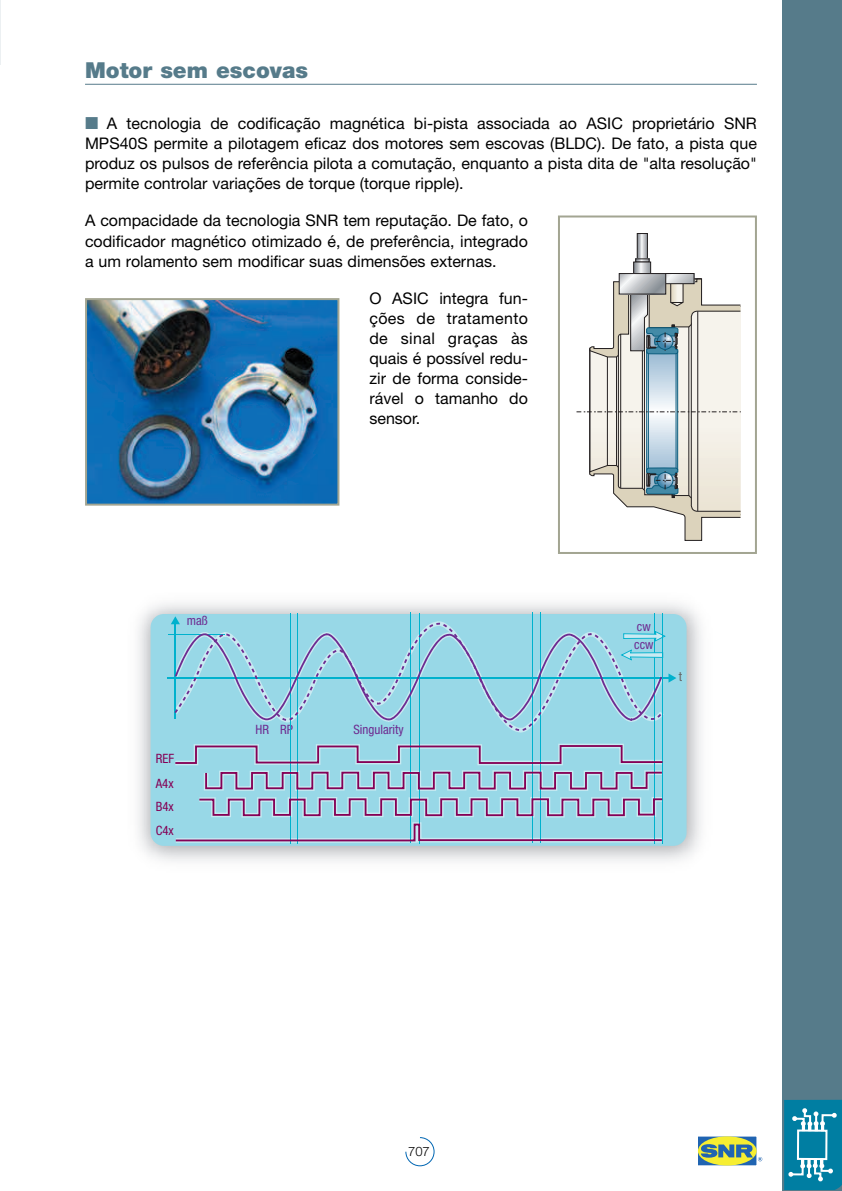
<style>
.page{position:relative;width:842px;height:1191px;background:#fff}
.page>*{position:absolute;margin:0;border:0;box-sizing:border-box;transform-origin:0 0}
.t1{font:900 22px "Helvetica Neue";color:#567b8a}
.t2{font:16px/20px "Helvetica Neue";color:#000;text-align:justify}
.t3{font:300 13px "Helvetica Neue";color:#000}
.t4{font:condensed 12.8px/18px "Helvetica Neue";color:#6e2c91}
.t5{font:condensed 12.8px/25px "Helvetica Neue";color:#850156}
.t6{font:condensed 12.8px "Helvetica Neue";color:#666}
.s1{font-family:"European Pi Three";color:#567b8a}
</style>
<div class="page">
<hr style="left:0;top:0;width:1px;height:64px;background:#ecf0f2">
<div style="left:782px;top:0;width:60px;height:1191px;background:#567b8a"></div>
<svg style="left:405px;top:1137px;width:29px;height:29px"></svg>
<svg style="left:784px;top:1099px;width:57px;height:90px;background:#1f8dac"></svg>
<div style="left:797px;top:1129px;width:30px;height:31px;border:2px solid #fff"></div>
<div style="left:697px;top:1136px;width:60px;height:29px;background:#2064b1"></div>
<div style="left:698px;top:1136px;width:59px;height:29px;background:#f6ee31;border-radius:50%"></div>
<svg style="left:701px;top:1144px;width:61px;height:17px"></svg>
<hr style="left:85px;top:84px;width:672px;height:1px;background:#567b8a">
<img style="left:88px;top:301px;width:248px;height:201px">
<div style="left:85px;top:298px;width:254px;height:207px;border:2px solid #a3a592"></div>
<svg style="left:639px;top:235px;width:7px;height:22px"></svg>
<div style="left:637px;top:233px;width:11px;height:26px;border:1px solid #231f20"></div>
<div style="left:635px;top:258px;width:14px;height:4px;border:1px solid #231f20"></div>
<svg style="left:635px;top:264px;width:14px;height:8px"></svg>
<div style="left:633px;top:262px;width:18px;height:12px;border:1px solid #231f20"></div>
<svg style="left:666px;top:275px;width:26px;height:3px"></svg>
<div style="left:647px;top:273px;width:47px;height:11px;border:1px solid #231f20"></div>
<svg style="left:621px;top:275px;width:43px;height:3px"></svg>
<div style="left:619px;top:273px;width:47px;height:21px;border:1px solid #231f20"></div>
<svg style="left:576px;top:278px;width:165px;height:263px"></svg>
<div style="left:558px;top:215px;width:199px;height:339px;border:2px solid #a3a592"></div>
<img style="left:138px;top:603px;width:563px;height:258px">
<div style="left:151px;top:614px;width:535px;height:232px;background:#98d8e7;border-radius:13px"></div>
<hr style="left:168px;top:677px;width:502px;height:1px;background:#00b1cd">
<hr style="left:297px;top:613px;width:1px;height:230px;background:#00b1cd">
<hr style="left:419px;top:613px;width:1px;height:230px;background:#00b1cd">
<hr style="left:410px;top:613px;width:1px;height:230px;background:#00b1cd">
<hr style="left:540px;top:613px;width:1px;height:230px;background:#00b1cd">
<hr style="left:654px;top:613px;width:1px;height:230px;background:#00b1cd">
<hr style="left:532px;top:613px;width:1px;height:230px;background:#00b1cd">
<hr style="left:662px;top:613px;width:1px;height:230px;background:#00b1cd">
<hr style="left:168px;top:633px;width:57px;height:1px;background:#00b1cd">
<hr style="left:290px;top:613px;width:1px;height:230px;background:#00b1cd">
<svg style="left:171px;top:616px;width:505px;height:116px"></svg>
<svg style="left:175px;top:633px;width:487px;height:87px"></svg>
<svg style="left:175px;top:743px;width:487px;height:48px"></svg>
<svg style="left:176px;top:797px;width:486px;height:45px"></svg>
<h1 class="t1" style="left:85px;top:62px;width:225px">Motor sem escovas</h1>
<p class="t2" style="left:85px;top:115px;width:673px"><span class="s1">-</span> A tecnologia de codificação magnética bi-pista associada ao ASIC proprietário SNR MPS40S permite a pilotagem eficaz dos motores sem escovas (BLDC). De fato, a pista que produz os pulsos de referência pilota a comutação, enquanto a pista dita de "alta resolução" permite controlar variações de torque (torque ripple).</p>
<p class="t2" style="left:85px;top:212px;width:444px">A compacidade da tecnologia SNR tem reputação. De fato, o codificador magnético otimizado é, de preferência, integrado a um rolamento sem modificar suas dimensões externas.</p>
<p class="t2" style="left:369px;top:289px;width:160px">O ASIC integra fun&shy;ções de tratamento de sinal graças às quais é possível redu&shy;zir de forma conside&shy;rável o tamanho do sensor.</p>
<p class="t4" style="left:187px;top:613px;width:22px">maß</p>
<p class="t5" style="left:156px;top:747px;width:20px">REF<br>A4x</p>
<p class="t5" style="left:156px;top:795px;width:20px;line-height:24.4px">B4x<br>C4x</p>
<p class="t4" style="left:256px;top:721px;width:15px">HR</p>
<p class="t4" style="left:280px;top:721px;width:14px">RP</p>
<p class="t4" style="left:353px;top:721px;width:52px">Singularity</p>
<p class="t3" style="left:408px;top:1146px;width:23px">707</p>
<p class="t4" style="left:634px;top:618px;width:21px">cw ccw</p>
<p class="t6" style="left:679px;top:672px;width:5px">t</p>
</div>
